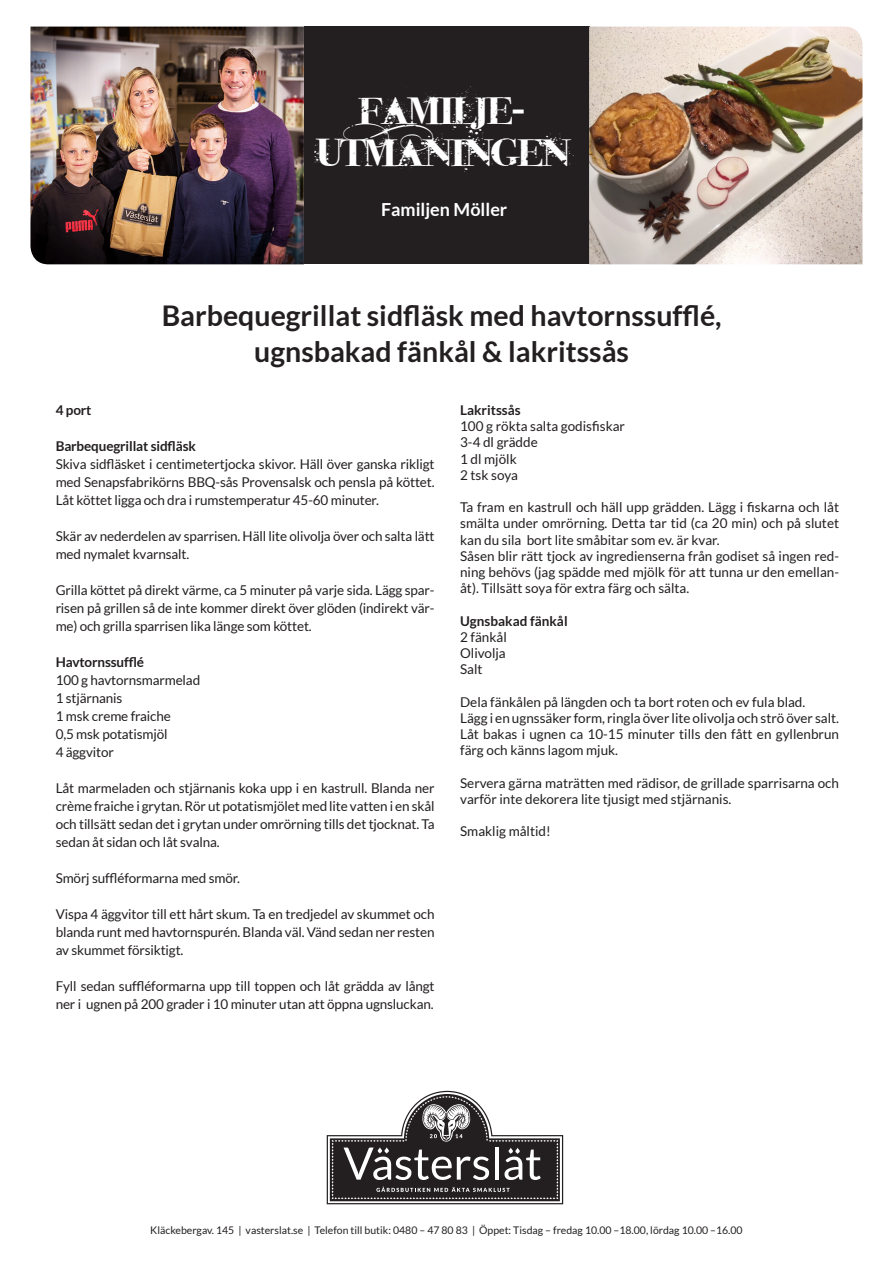
<style>
.page{position:relative;width:893px;height:1263px;background:#fff}
.page>*{position:absolute;margin:0;border:0;box-sizing:border-box;transform-origin:0 0}
.t1{font:42px "i Nked God";letter-spacing:-.02em;color:#fff}
.t2{font:700 28.5px/36px "Lato";color:#231f20;text-align:center}
.t3{font:700 18px "Lato";color:#fff}
.t4{font:13.5px/18px "Lato";letter-spacing:-.01em;color:#231f20;text-align:justify}
.t5{font:700 13.5px "Lato";letter-spacing:-.01em;color:#231f20}
.t6{font:10.5px "Lato";color:#231f20}
.s1{font-family:"Lato";font-weight:700}
</style>
<div class="page">
<svg style="left:327px;top:1091px;width:236px;height:113px"></svg>
<div style="left:304px;top:27px;width:285px;height:237px;background:#231f20"></div>
<img style="left:30px;top:27px;width:274px;height:237px">
<img style="left:589px;top:27px;width:273px;height:237px">
<p class="t1" style="left:360px;top:85px;width:167px">Familje<span class="s1">-</span></p>
<p class="t1" style="left:316px;top:127px;width:255px">utmaningen</p>
<p class="t3" style="left:381px;top:200px;width:128px">Familjen Möller</p>
<p class="t2" style="left:162px;top:297px;width:561px">Barbequegrillat sidfläsk med havtornssufflé, ugnsbakad fänkål &amp; lakritssås</p>
<p class="t5" style="left:56px;top:402px;width:37px">4 port</p>
<p class="t5" style="left:56px;top:438px;width:142px">Barbequegrillat sidfläsk</p>
<p class="t4" style="left:56px;top:455px;width:380px">Skiva sidfläsket i centimetertjocka skivor. Häll över ganska rikligt med Senapsfabrikörns BBQ-sås Provensalsk och pensla på köttet.<br>Låt köttet ligga och dra i rumstemperatur 45-60 minuter.</p>
<p class="t4" style="left:56px;top:527px;width:380px">Skär av nederdelen av sparrisen. Häll lite olivolja över och salta lätt med nymalet kvarnsalt.</p>
<p class="t4" style="left:56px;top:581px;width:380px">Grilla köttet på direkt värme, ca 5 minuter på varje sida. Lägg spar&shy;risen på grillen så de inte kommer direkt över glöden (indirekt vär&shy;me) och grilla sparrisen lika länge som köttet.</p>
<p class="t5" style="left:56px;top:654px;width:90px">Havtornssufflé</p>
<p class="t4" style="left:56px;top:671px;width:146px">100 g havtornsmarmelad</p>
<p class="t4" style="left:56px;top:689px;width:68px">1 stjärnanis</p>
<p class="t4" style="left:56px;top:707px;width:117px">1 msk creme fraiche</p>
<p class="t4" style="left:56px;top:725px;width:113px">0,5 msk potatismjöl</p>
<p class="t4" style="left:56px;top:743px;width:60px">4 äggvitor</p>
<p class="t4" style="left:56px;top:779px;width:380px">Låt marmeladen och stjärnanis koka upp i en kastrull. Blanda ner crème fraiche i grytan. Rör ut potatismjölet med lite vatten i en skål och tillsätt sedan det i grytan under omrörning tills det tjocknat. Ta sedan åt sidan och låt svalna.</p>
<p class="t4" style="left:56px;top:869px;width:186px">Smörj suffléformarna med smör.</p>
<p class="t4" style="left:56px;top:905px;width:380px">Vispa 4 äggvitor till ett hårt skum. Ta en tredjedel av skummet och blanda runt med havtornspurén. Blanda väl. Vänd sedan ner resten av skummet försiktigt.</p>
<p class="t4" style="left:56px;top:977px;width:380px">Fyll sedan suffléformarna upp till toppen och låt grädda av långt ner i ugnen på 200 grader i 10 minuter utan att öppna ugnsluckan.</p>
<p class="t5" style="left:460px;top:402px;width:62px">Lakritssås</p>
<p class="t4" style="left:460px;top:417px;width:166px">100 g rökta salta godisfiskar</p>
<p class="t4" style="left:460px;top:433px;width:79px">3-4 dl grädde</p>
<p class="t4" style="left:460px;top:450px;width:58px">1 dl mjölk</p>
<p class="t4" style="left:460px;top:466px;width:59px">2 tsk soya</p>
<p class="t4" style="left:460px;top:499px;width:380px;line-height:16.2px">Ta fram en kastrull och häll upp grädden. Lägg i fiskarna och låt smälta under omrörning. Detta tar tid (ca 20 min) och på slutet kan du sila bort lite småbitar som ev. är kvar.</p>
<p class="t4" style="left:460px;top:548px;width:380px;line-height:16.2px">Såsen blir rätt tjock av ingredienserna från godiset så ingen red&shy;ning behövs (jag spädde med mjölk för att tunna ur den emellan&shy;åt). Tillsätt soya för extra färg och sälta.</p>
<p class="t5" style="left:460px;top:613px;width:109px">Ugnsbakad fänkål</p>
<p class="t4" style="left:460px;top:628px;width:48px">2 fänkål</p>
<p class="t4" style="left:460px;top:644px;width:47px">Olivolja</p>
<p class="t4" style="left:460px;top:660px;width:24px">Salt</p>
<p class="t4" style="left:460px;top:693px;width:347px">Dela fänkålen på längden och ta bort roten och ev fula blad.</p>
<p class="t4" style="left:460px;top:709px;width:380px">Lägg i en ugnssäker form, ringla över lite olivolja och strö över salt.</p>
<p class="t4" style="left:460px;top:726px;width:380px;line-height:16.2px">Låt bakas i ugnen ca 10-15 minuter tills den fått en gyllenbrun färg och känns lagom mjuk.</p>
<p class="t4" style="left:460px;top:774px;width:380px;line-height:16.2px">Servera gärna maträtten med rädisor, de grillade sparrisarna och varför inte dekorera lite tjusigt med stjärnanis.</p>
<p class="t4" style="left:460px;top:822px;width:92px">Smaklig måltid!</p>
<p class="t6" style="left:150px;top:1224px;width:594px">Kläckebergav. 145 | vasterslat.se | Telefon till butik: 0480 – 47 80 83 | Öppet: Tisdag – fredag 10.00 –18.00, lördag 10.00 –16.00</p>
</div>
